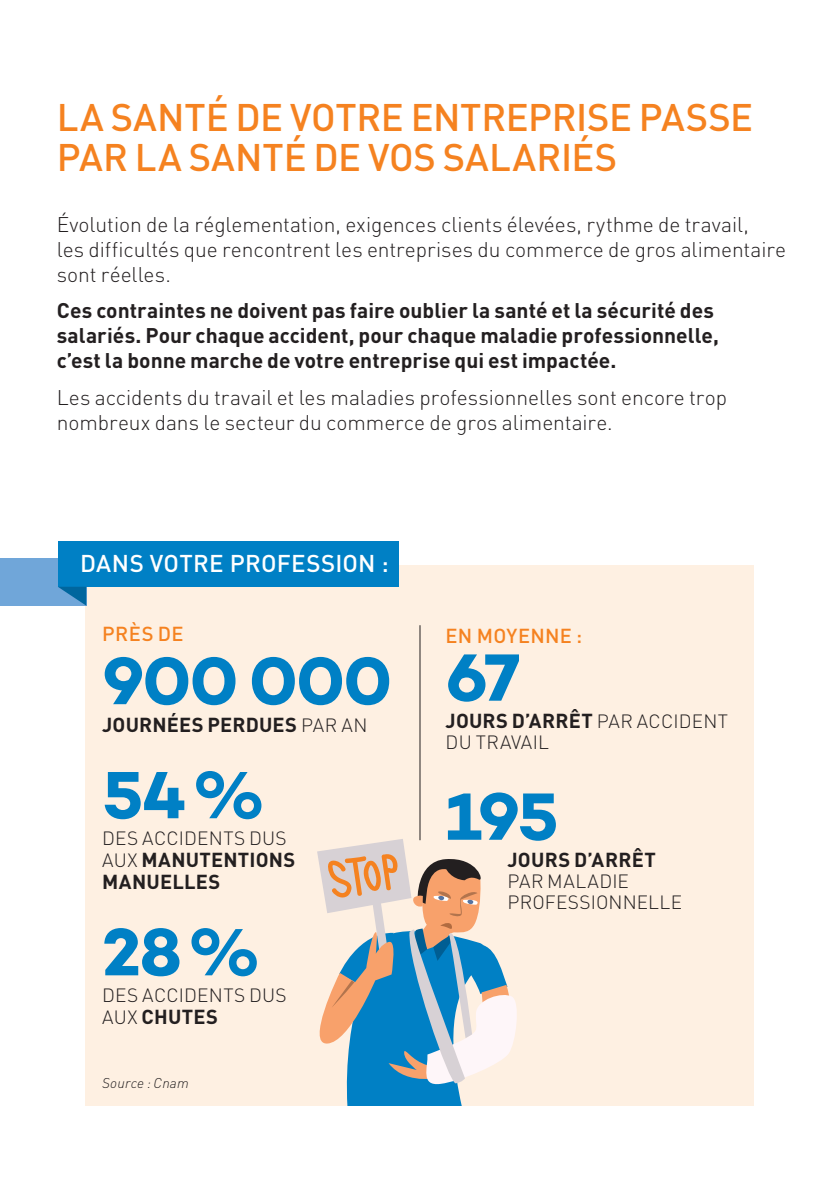
<style>
.page{position:relative;width:840px;height:1191px;background:#fff}
.page>*{position:absolute;margin:0;border:0;box-sizing:border-box;transform-origin:0 0}
.t1{font:68px "Campton Bold DEMO";letter-spacing:-.025em;color:#0080c5}
.t2{font:500 38px/40px "DINOT";letter-spacing:-.005em;color:#f58220}
.t3{font:500 24px "DINOT";letter-spacing:.01em;color:#fff}
.t4{font:300 21px/25px "DINOT";letter-spacing:-.005em;color:#231f20}
.t5{font:700 21px/25px "DINOT";color:#231f20}
.t6{font:700 20px/22px "DINOT";letter-spacing:.01em;color:#231f20}
.t7{font:500 20px "DINOT";letter-spacing:.015em;color:#f58220}
.t8{font:300 19px/21px "DINOT";letter-spacing:.01em;color:#231f20}
.t9{font:italic 300 14px "DINOT";letter-spacing:.015em;color:#231f20}
.s1{font-weight:300;font-size:19px}
</style>
<div class="page">
<div style="left:85px;top:565px;width:668px;height:541px;background:#fef0e2"></div>
<hr style="left:419px;top:625px;width:1px;height:215px;background:#231f20">
<div style="left:0;top:558px;width:86px;height:47px;background:#70a6d9"></div>
<div style="left:58px;top:541px;width:340px;height:46px;background:#0080c5"></div>
<svg style="left:58px;top:587px;width:28px;height:18px"></svg>
<hr style="left:839px;top:560px;width:1px;height:85px;background:#70a6d9">
<svg style="left:317px;top:839px;width:200px;height:267px"></svg>
<h2 class="t2" style="left:57px;top:96px;width:697px">LA SANTÉ DE VOTRE ENTREPRISE PASSE<br>PAR LA SANTÉ DE VOS SALARIÉS</h2>
<p class="t4" style="left:57px;top:212px;width:730px">Évolution de la réglementation, exigences clients élevées, rythme de travail,<br>les difficultés que rencontrent les entreprises du commerce de gros alimentaire sont réelles.</p>
<p class="t5" style="left:57px;top:298px;width:663px">Ces contraintes ne doivent pas faire oublier la santé et la sécurité des salariés. Pour chaque accident, pour chaque maladie professionnelle, c’est la bonne marche de votre entreprise qui est impactée.</p>
<p class="t4" style="left:57px;top:384px;width:671px">Les accidents du travail et les maladies professionnelles sont encore trop nombreux dans le secteur du commerce de gros alimentaire.</p>
<p class="t3" style="left:80px;top:548px;width:310px">DANS VOTRE PROFESSION :</p>
<p class="t7" style="left:102px;top:620px;width:83px">PRÈS DE</p>
<h1 class="t1" style="left:102px;top:641px;width:291px">900 000</h1>
<p class="t6" style="left:102px;top:713px;width:266px">JOURNÉES PERDUES <span class="s1">PAR AN</span></p>
<h1 class="t1" style="left:102px;top:755px;width:165px">54%</h1>
<p class="t8" style="left:102px;top:827px;width:186px">DES ACCIDENTS DUS</p>
<p class="t6" style="left:102px;top:848px;width:194px"><span class="s1">AUX</span> MANUTENTIONS<br>MANUELLES</p>
<h1 class="t1" style="left:102px;top:912px;width:160px">28%</h1>
<p class="t8" style="left:102px;top:984px;width:186px">DES ACCIDENTS DUS</p>
<p class="t6" style="left:102px;top:1005px;width:117px"><span class="s1">AUX</span> CHUTES</p>
<p class="t9" style="left:102px;top:1074px;width:88px">Source : Cnam</p>
<p class="t7" style="left:445px;top:622px;width:138px">EN MOYENNE :</p>
<h1 class="t1" style="left:445px;top:638px;width:76px">67</h1>
<p class="t6" style="left:445px;top:709px;width:284px">JOURS D’ARRÊT <span class="s1">PAR ACCIDENT</span></p>
<p class="t8" style="left:445px;top:732px;width:105px">DU TRAVAIL</p>
<h1 class="t1" style="left:445px;top:777px;width:115px">195</h1>
<p class="t6" style="left:507px;top:848px;width:150px">JOURS D’ARRÊT</p>
<p class="t8" style="left:507px;top:871px;width:176px">PAR MALADIE<br>PROFESSIONNELLE</p>
</div>
